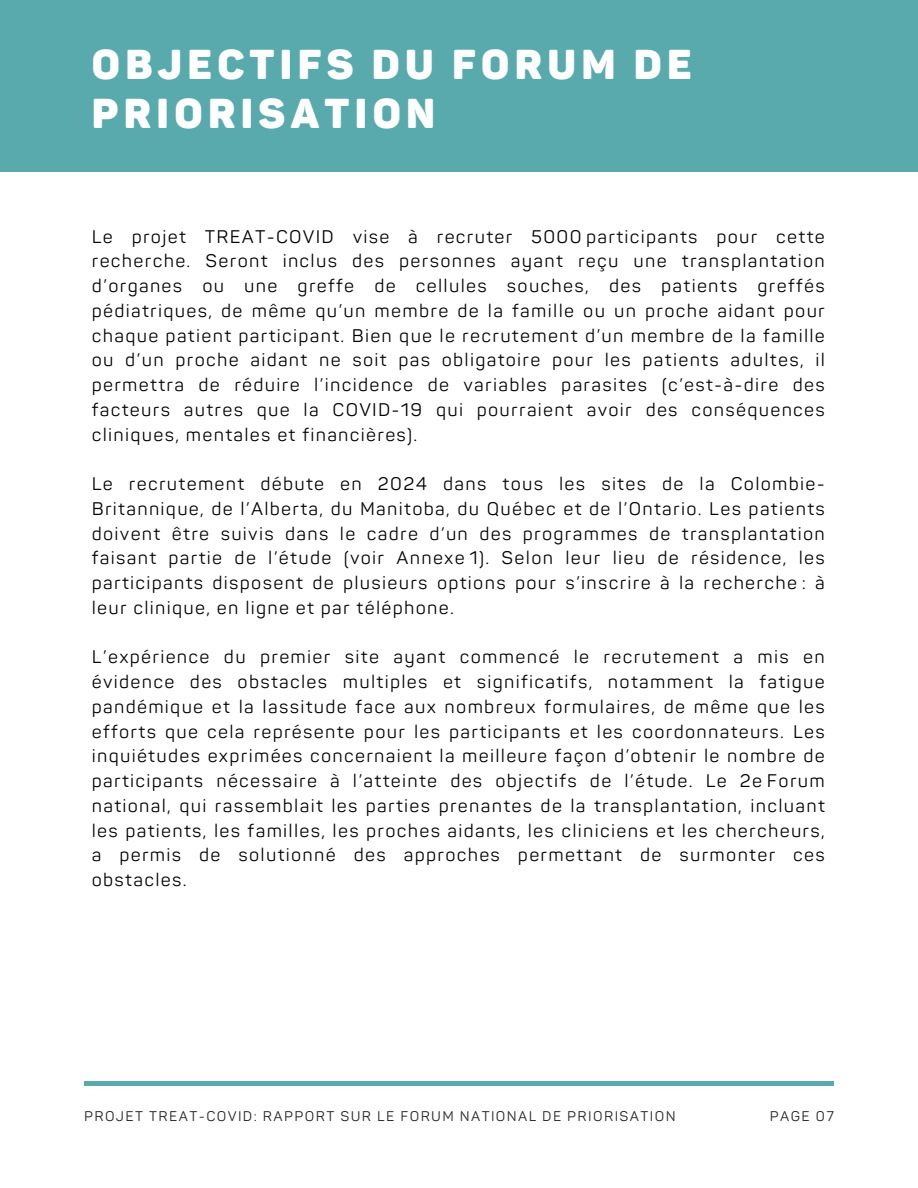
<style>
.page{position:relative;width:918px;height:1188px;background:#fff}
.page>*{position:absolute;margin:0;border:0;box-sizing:border-box;transform-origin:0 0}
.t1{font:900 41.1px/48.3px "Panton";letter-spacing:.13em;color:#fff}
.t2{font:18px/24.8px "Panton";letter-spacing:.07em;color:#000;text-align:justify}
.t3{font:13.8px "Panton";letter-spacing:.1em;color:#222}
</style>
<div class="page">
<div style="left:0;top:0;width:918px;height:172px;background:#58aaad"></div>
<div style="left:84px;top:1081px;width:749px;height:5px;background:#58aaad"></div>
<h1 class="t1" style="left:92px;top:42px;width:601px">OBJECTIFS DU FORUM DE<br>PRIORISATION</h1>
<h2 class="t2" style="left:92px;top:225px;width:735px">Le projet TREAT-COVID vise à recruter 5000 participants pour cette recherche. Seront inclus des personnes ayant reçu une transplantation d’organes ou une greffe de cellules souches, des patients greffés pédiatriques, de même qu’un membre de la famille ou un proche aidant pour chaque patient participant. Bien que le recrutement d’un membre de la famille ou d’un proche aidant ne soit pas obligatoire pour les patients adultes, il permettra de réduire l’incidence de variables parasites (c’est-à-dire des facteurs autres que la COVID-19 qui pourraient avoir des conséquences cliniques, mentales et financières).</h2>
<h2 class="t2" style="left:92px;top:472px;width:735px">Le recrutement débute en 2024 dans tous les sites de la Colombie-Britannique, de l’Alberta, du Manitoba, du Québec et de l’Ontario. Les patients doivent être suivis dans le cadre d’un des programmes de transplantation faisant partie de l’étude (voir Annexe 1). Selon leur lieu de résidence, les participants disposent de plusieurs options pour s’inscrire à la recherche : à leur clinique, en ligne et par téléphone.</h2>
<h2 class="t2" style="left:92px;top:645px;width:735px">L’expérience du premier site ayant commencé le recrutement a mis en évidence des obstacles multiples et significatifs, notamment la fatigue pandémique et la lassitude face aux nombreux formulaires, de même que les efforts que cela représente pour les participants et les coordonnateurs. Les inquiétudes exprimées concernaient la meilleure façon d’obtenir le nombre de participants nécessaire à l’atteinte des objectifs de l’étude. Le 2e Forum national, qui rassemblait les parties prenantes de la transplantation, incluant les patients, les familles, les proches aidants, les cliniciens et les chercheurs, a permis de solutionné des approches permettant de surmonter ces obstacles.</h2>
<p class="t3" style="left:84px;top:1108px;width:593px">PROJET TREAT-COVID: RAPPORT SUR LE FORUM NATIONAL DE PRIORISATION</p>
<p class="t3" style="left:770px;top:1108px;width:65px">PAGE 07</p>
</div>
